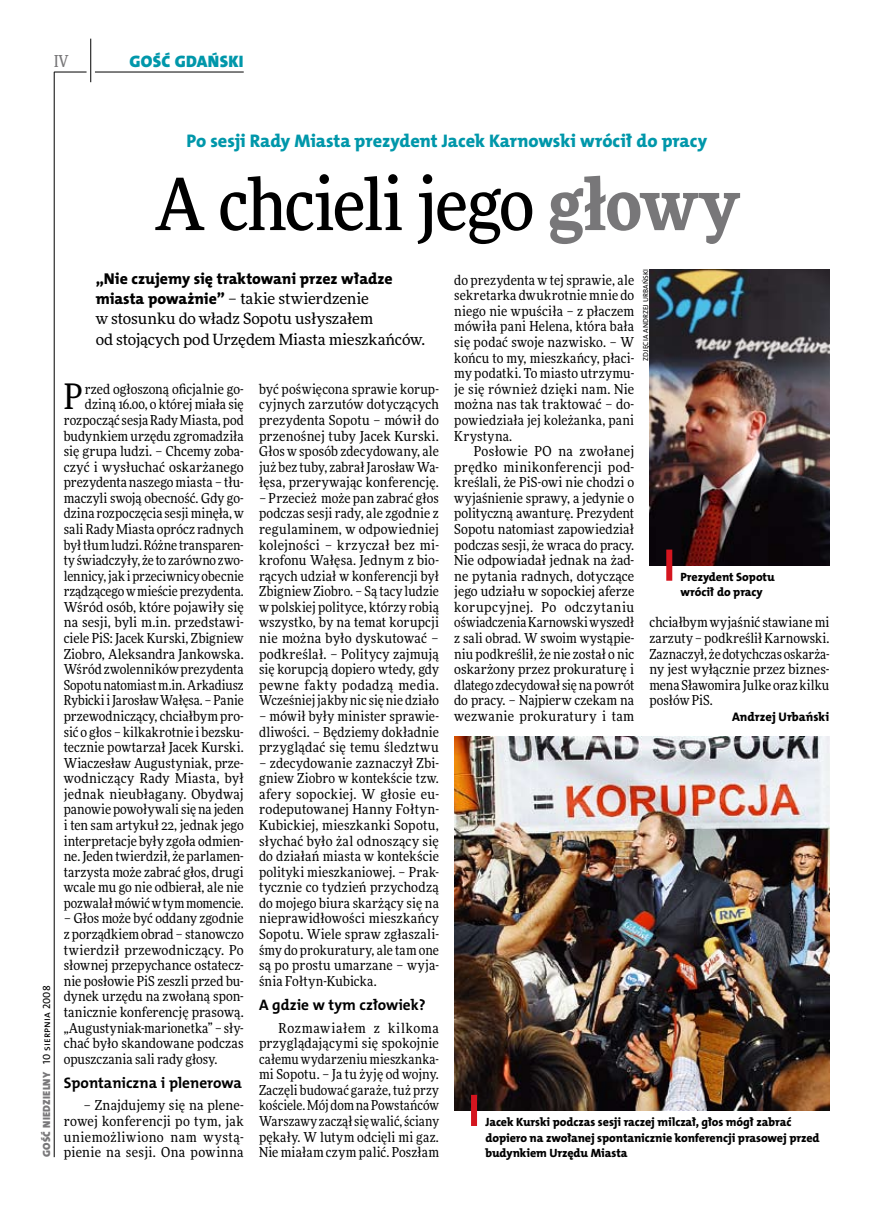
<style>
.page{position:relative;width:872px;height:1221px;background:#fff}
.page>*{position:absolute;margin:0;border:0;box-sizing:border-box;transform-origin:0 0}
.t1{font:500 72px "Freeday Narrow";letter-spacing:-.025em;color:#000}
.t2{font:35.25px "Freeday Narrow News";color:#000}
.t3{font:18.3px "The Mix HP8 Ex Bld";letter-spacing:-.005em;color:#0097aa}
.t4{font:16.65px "The Mix HP9 Blk";letter-spacing:.02em;color:#0097aa}
.t5{font:500 16.5px "Freeday Narrow";color:#787779;scale:.9 1}
.t6{font:15.75px "The Mix HP8 Ex Bld";letter-spacing:.005em;color:#000}
.t7{font:15.45px/20.4px "Freeday News";letter-spacing:-.005em;color:#000}
.t8{font:15.3px "The Mix HP7 Bld";color:#000}
.t9{font:13.8px/15.6px "Freeday Narrow News";letter-spacing:.005em;color:#000;text-align:justify}
.t10{font:12.45px "The Mix HP8 Ex Bld";color:#000}
.t11{font:12px/15.6px "The Mix HP8 Ex Bld";letter-spacing:-.005em;color:#000}
.t12{font:10.5px "The Mix HP9 Blk";letter-spacing:.025em;color:#787779}
.t13{font:7.2px "The Mix HP5 Plain";letter-spacing:.015em;color:#000}
.s1{font-family:"The Mix HP5 Plain";color:#000}
.s2{font-weight:900;color:#787779}
.s3{font-family:"The Mix HP8 Ex Bld";font-size:15.75px}
</style>
<div class="page">
<hr style="left:54px;top:72px;width:1px;height:1085px;background:#000">
<hr style="left:90px;top:39px;width:1px;height:43px;background:#000">
<hr style="left:54px;top:72px;width:33px;height:1px;background:#000">
<hr style="left:95px;top:72px;width:149px;height:1px;background:#000">
<img style="left:454px;top:736px;width:375px;height:374px">
<img style="left:649px;top:269px;width:180px;height:296px">
<div style="left:471px;top:1094px;width:6px;height:31px;background:#d4151f"></div>
<div style="left:666px;top:549px;width:6px;height:31px;background:#d4151f"></div>
<p class="t5" style="left:54px;top:50px;width:17px">IV</p>
<p class="t4" style="left:129px;top:50px;width:116px">GOŚĆ GDAŃSKI</p>
<p class="t12" style="left:40px;top:1156px;width:173px;rotate:-90deg">GOŚĆ NIEDZIELNY <span class="s1">10 sierpnia 2008</span></p>
<h3 class="t3" style="left:187px;top:129px;width:522px">Po sesji Rady Miasta prezydent Jacek Karnowski wrócił do pracy</h3>
<h1 class="t1" style="left:155px;top:159px;width:586px">A chcieli jego <span class="s2">głowy</span></h1>
<p class="t6" style="left:96px;top:268px;width:298px">„Nie czujemy się traktowani przez władze</p>
<p class="t7" style="left:96px;top:288px;width:331px"><span class="s3">miasta poważnie”</span> – takie stwierdzenie<br>w stosunku do władz Sopotu usłyszałem<br>od stojących pod Urzędem Miasta mieszkańców.</p>
<p class="t9" style="left:64px;top:381px;width:181px;text-align:right">rzed ogłoszoną oficjalnie go&shy;dziną 16.00, o której miała się rozpocząć sesja Rady Miasta, pod budynkiem urzędu zgromadziła się grupa ludzi. – Chcemy zoba&shy;czyć i wysłuchać oskarżanego prezydenta naszego miasta – tłu&shy;maczyli swoją obecność. Gdy go&shy;dzina rozpoczęcia sesji minęła, w sali Rady Miasta oprócz radnych był tłum ludzi. Różne transparen&shy;ty świadczyły, że to zarówno zwo&shy;lennicy, jak i przeciwnicy obecnie rządzącego w mieście prezydenta.<br>Wśród osób, które pojawiły się na sesji, byli m.in. przedstawi&shy;ciele PiS: Jacek Kurski, Zbigniew<br>Ziobro, Aleksandra Jankowska.<br>Wśród zwolenników prezydenta<br>Sopotu natomiast m.in. Arkadiusz<br>Rybicki i Jarosław Wałęsa. – Panie przewodniczący, chciałbym pro&shy;sić o głos – kilkakrotnie i bezsku&shy;tecznie powtarzał Jacek Kurski.<br>Wiaczesław Augustyniak, prze&shy;wodniczący Rady Miasta, był jednak nieubłagany. Obydwaj panowie powoływali się na jeden i ten sam artykuł 22, jednak jego interpretacje były zgoła odmien&shy;ne. Jeden twierdził, że parlamen&shy;tarzysta może zabrać głos, drugi wcale mu go nie odbierał, ale nie pozwalał mówić w tym momencie.</p>
<p class="t9" style="left:64px;top:910px;width:181px">– Głos może być oddany zgodnie z porządkiem obrad – stanowczo twierdził przewodniczący. Po słownej przepychance ostatecz&shy;nie posłowie PiS zeszli przed bu&shy;dynek urzędu na zwołaną spon&shy;tanicznie konferencję prasową. „Augustyniak-marionetka” – sły&shy;chać było skandowane podczas opuszczania sali rady głosy.</p>
<p class="t8" style="left:64px;top:1072px;width:179px">Spontaniczna i plenerowa</p>
<p class="t9" style="left:64px;top:1097px;width:181px;text-indent:20px">– Znajdujemy się na plene&shy;rowej konferencji po tym, jak uniemożliwiono nam wystą&shy;pienie na sesji. Ona powinna</p>
<h2 class="t2" style="left:64px;top:375px;width:21px">P</h2>
<p class="t9" style="left:259px;top:381px;width:181px">być poświęcona sprawie korup&shy;cyjnych zarzutów dotyczących prezydenta Sopotu – mówił do przenośnej tuby Jacek Kurski.<br>Głos w sposób zdecydowany, ale już bez tuby, zabrał Jarosław Wa&shy;łęsa, przerywając konferencję.</p>
<p class="t9" style="left:259px;top:490px;width:181px">– Przecież może pan zabrać głos podczas sesji rady, ale zgodnie z regulaminem, w odpowiedniej kolejności – krzyczał bez mi&shy;krofonu Wałęsa. Jednym z bio&shy;rących udział w konferencji był Zbigniew Ziobro. – Są tacy ludzie w polskiej polityce, którzy robią wszystko, by na temat korupcji nie można było dyskutować – podkreślał. – Politycy zajmują się korupcją dopiero wtedy, gdy pewne fakty podadzą media.<br>Wcześniej jakby nic się nie działo</p>
<p class="t9" style="left:259px;top:708px;width:181px">– mówił były minister sprawie&shy;dliwości. – Będziemy dokładnie przyglądać się temu śledztwu</p>
<p class="t9" style="left:259px;top:754px;width:181px">– zdecydowanie zaznaczył Zbi&shy;gniew Ziobro w kontekście tzw. afery sopockiej. W głosie eu&shy;rodeputowanej Hanny Fołtyn-Kubickiej, mieszkanki Sopotu, słychać było żal odnoszący się do działań miasta w kontekście polityki mieszkaniowej. – Prak&shy;tycznie co tydzień przychodzą do mojego biura skarżący się na nieprawidłowości mieszkańcy Sopotu. Wiele spraw zgłaszali&shy;śmy do prokuratury, ale tam one są po prostu umarzane – wyja&shy;śnia Fołtyn-Kubicka.</p>
<p class="t8" style="left:259px;top:994px;width:168px">A gdzie w tym człowiek?</p>
<p class="t9" style="left:259px;top:1019px;width:181px;text-indent:20px">Rozmawiałem z kilkoma przyglądającymi się spokojnie całemu wydarzeniu mieszkanka&shy;mi Sopotu. – Ja tu żyję od wojny.<br>Zaczęli budować garaże, tuż przy kościele. Mój dom na Powstańców Warszawy zaczął się walić, ściany pękały. W lutym odcięli mi gaz.<br>Nie miałam czym palić. Poszłam</p>
<p class="t13" style="left:641px;top:360px;width:93px;rotate:-90deg">Zdjęcia Andrzej urbański</p>
<p class="t9" style="left:454px;top:272px;width:181px">do prezydenta w tej sprawie, ale sekretarka dwukrotnie mnie do niego nie wpuściła – z płaczem mówiła pani Helena, która bała się podać swoje nazwisko. – W końcu to my, mieszkańcy, płaci&shy;my podatki. To miasto utrzymu&shy;je się również dzięki nam. Nie można nas tak traktować – do&shy;powiedziała jej koleżanka, pani Krystyna.</p>
<p class="t9" style="left:454px;top:443px;width:181px;text-indent:20px">Posłowie PO na zwołanej prędko minikonferencji pod&shy;kreślali, że PiS-owi nie chodzi o wyjaśnienie sprawy, a jedynie o polityczną awanturę. Prezydent Sopotu natomiast zapowiedział podczas sesji, że wraca do pracy.<br>Nie odpowiadał jednak na żad&shy;ne pytania radnych, dotyczące jego udziału w sopockiej aferze korupcyjnej. Po odczytaniu oświadczenia Karnowski wyszedł z sali obrad. W swoim wystąpie&shy;niu podkreślił, że nie został o nic oskarżony przez prokuraturę i dlatego zdecydował się na powrót do pracy. – Najpierw czekam na wezwanie prokuratury i tam</p>
<p class="t11" style="left:680px;top:569px;width:95px">Prezydent Sopotu wrócił do pracy</p>
<p class="t9" style="left:649px;top:614px;width:181px">chciałbym wyjaśnić stawiane mi zarzuty – podkreślił Karnowski.<br>Zaznaczył, że dotychczas oskarża&shy;ny jest wyłącznie przez biznes&shy;mena Sławomira Julke oraz kilku posłów PiS.</p>
<p class="t10" style="left:732px;top:708px;width:99px">Andrzej Urbański</p>
<p class="t11" style="left:485px;top:1114px;width:336px">Jacek Kurski podczas sesji raczej milczał, głos mógł zabrać dopiero na zwołanej spontanicznie konferencji prasowej przed budynkiem Urzędu Miasta</p>
</div>
